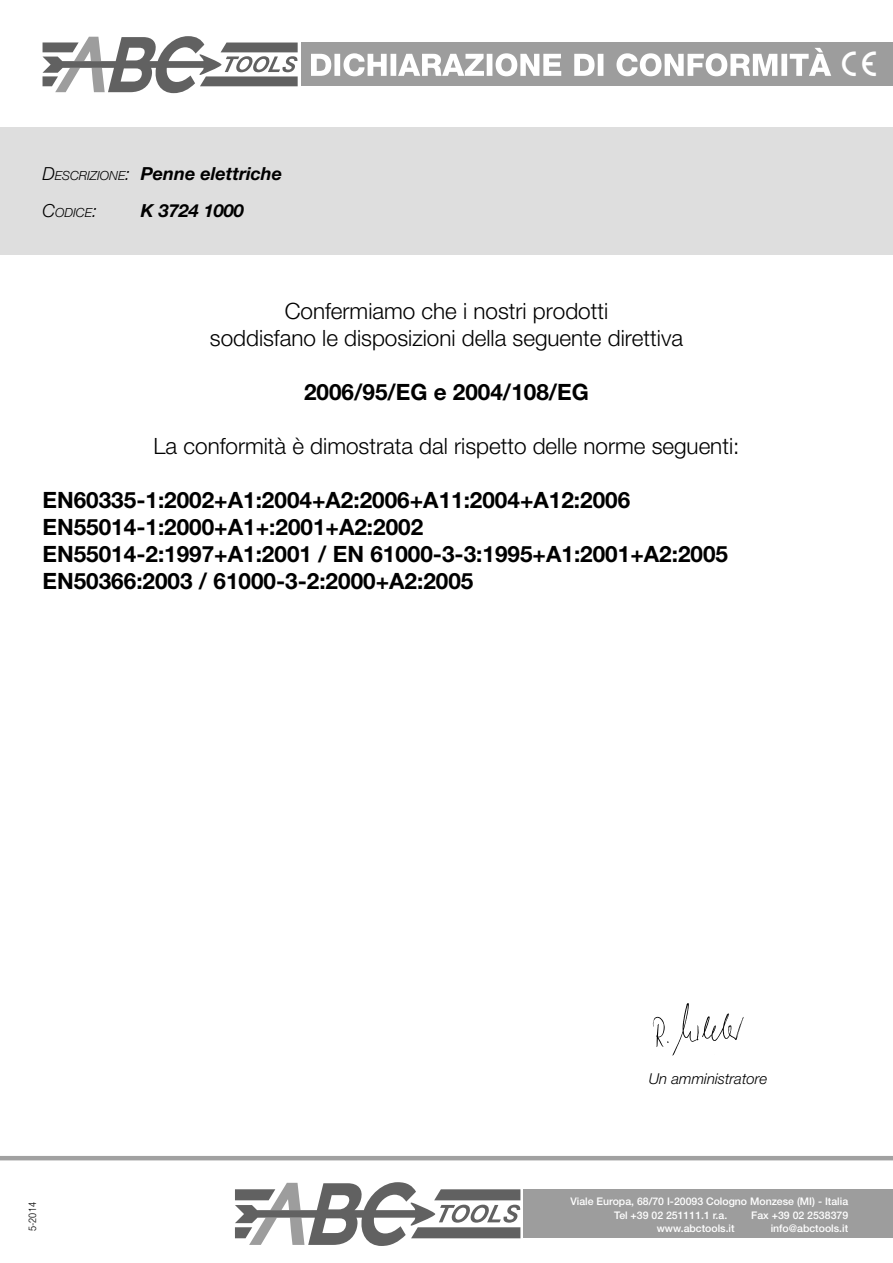
<style>
.page{position:relative;width:893px;height:1263px;background:#fff}
.page>*{position:absolute;margin:0;border:0;box-sizing:border-box;transform-origin:0 0}
.t1{font:700 22.5px "Helvetica Amos";color:#000}
.t2{font:300 22.5px "Helvetica Amos";color:#000}
.t3{font:italic 700 18px "Helvetica Amos";color:#000}
.t4{font:italic 300 15px "Helvetica Amos";color:#000}
.t5{font:italic 300 12.6px "Helvetica Amos";color:#000}
.t6{font:500 10.5px "Helvetica Neue";color:#fff}
.t7{font:300 10.5px "Helvetica Amos Cond";color:#000}
.s1{font-weight:300}
.s2{font-weight:300;font-size:12.6px}
.s3{font-size:18px}
</style>
<div class="page">
<svg style="left:43px;top:36px;width:255px;height:57px"></svg>
<div style="left:301px;top:43px;width:592px;height:43px;background:#9d9d9d"></div>
<svg style="left:235px;top:1182px;width:285px;height:64px"></svg>
<div style="left:523px;top:1189px;width:370px;height:49px;background:#9d9d9d"></div>
<div style="left:0;top:128px;width:893px;height:127px;background:#dedede"></div>
<hr style="left:0;top:1156px;width:893px;height:4px;background:#a1a1a1">
<svg style="left:311px;top:48px;width:520px;height:28px"></svg>
<img style="left:652px;top:1003px;width:92px;height:52px">
<p class="t3" style="left:43px;top:163px;width:241px"><span class="s1">D</span><span class="s2">ESCRIZIONE</span><span class="s1">:</span> Penne elettriche</p>
<p class="t5" style="left:43px;top:206px;width:56px"><span class="s3">C</span>ODICE<span class="s3">:</span></p>
<p class="t3" style="left:141px;top:201px;width:105px">K 3724 1000</p>
<p class="t3" style="left:141px;top:163px;width:14px">X</p>
<p class="t3" style="left:141px;top:201px;width:120px">X XXXX XXXX</p>
<p class="t2" style="left:285px;top:298px;width:325px">Confermiamo che i nostri prodotti</p>
<p class="t2" style="left:210px;top:325px;width:475px">soddisfano le disposizioni della seguente direttiva</p>
<p class="t1" style="left:304px;top:379px;width:286px">2006/95/EG e 2004/108/EG</p>
<p class="t2" style="left:154px;top:433px;width:587px">La conformità è dimostrata dal rispetto delle norme seguenti:</p>
<p class="t1" style="left:43px;top:487px;width:589px">EN60335-1:2002+A1:2004+A2:2006+A11:2004+A12:2006</p>
<p class="t1" style="left:43px;top:514px;width:382px">EN55014-1:2000+A1+:2001+A2:2002</p>
<p class="t1" style="left:43px;top:541px;width:687px">EN55014-2:1997+A1:2001 / EN 61000-3-3:1995+A1:2001+A2:2005</p>
<p class="t1" style="left:43px;top:568px;width:432px">EN50366:2003 / 61000-3-2:2000+A2:2005</p>
<p class="t7" style="left:26px;top:1231px;width:30px;rotate:-90deg">5-2014</p>
<p class="t4" style="left:649px;top:1070px;width:120px">Un amministratore</p>
<p class="t6" style="left:570px;top:1195px;width:279px">Viale Europa, 68/70 I-20093 Cologno Monzese (MI) - Italia</p>
<p class="t6" style="left:614px;top:1208px;width:114px">Tel +39 02 251111.1 r.a.</p>
<p class="t6" style="left:751px;top:1208px;width:98px">Fax +39 02 2538379</p>
<p class="t6" style="left:657px;top:1222px;width:79px">www.abctools.it</p>
<p class="t6" style="left:771px;top:1222px;width:79px">info@abctools.it</p>
</div>
